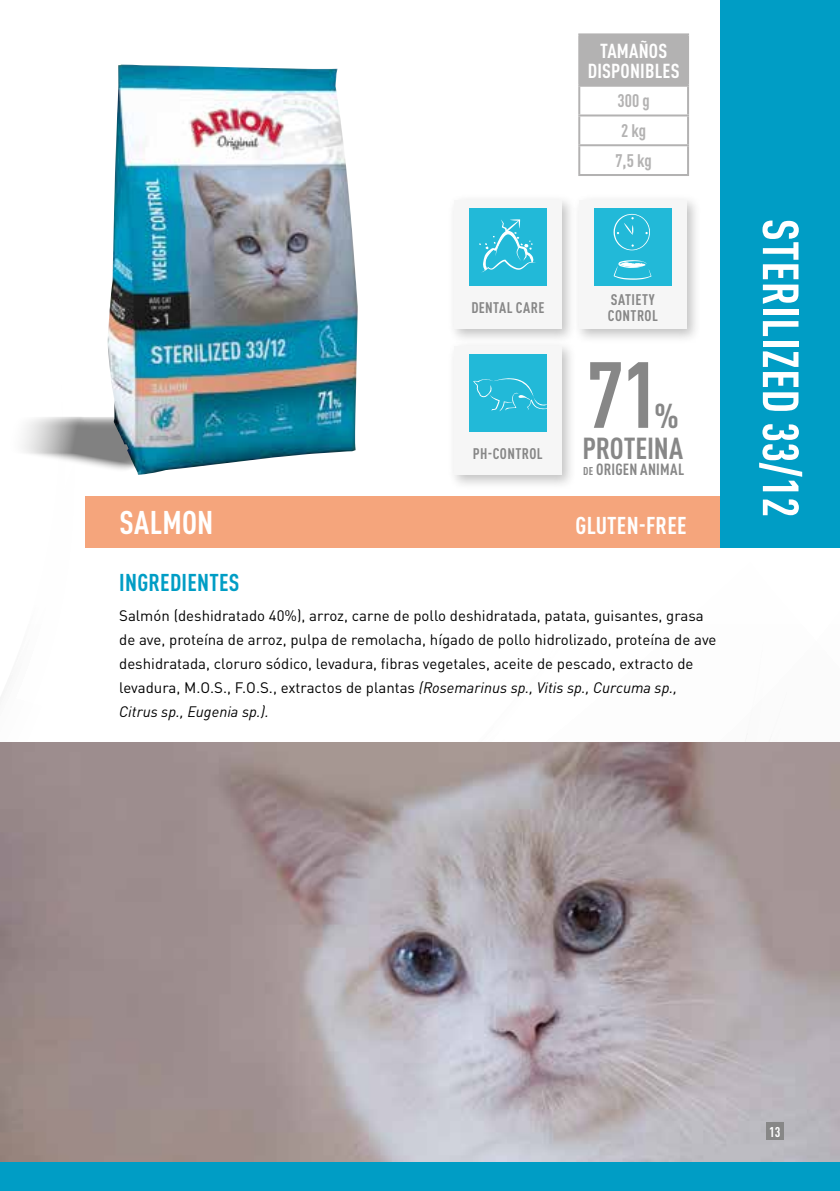
<style>
.page{position:relative;width:840px;height:1191px;background:#fff}
.page>*{position:absolute;margin:0;border:0;box-sizing:border-box;transform-origin:0 0}
.t1{font:700 condensed 92.2px "DIN Pro";color:#878787}
.t2{font:700 condensed 50px "DIN Pro";letter-spacing:.01em;color:#fff}
.t3{font:700 condensed 34px "DIN Pro";color:#878787}
.t4{font:700 condensed 32.4px "DIN Pro";letter-spacing:.01em;color:#fff}
.t5{font:700 condensed 30px "DIN Pro";letter-spacing:-.01em;color:#878787}
.t6{font:700 condensed 24px "DIN Pro";letter-spacing:.01em;color:#009dc5}
.t7{font:700 condensed 24px "DIN Pro";letter-spacing:.01em;color:#fff}
.t8{font:700 condensed 20px/20px "DIN Pro";letter-spacing:.01em;color:#fff;text-align:center}
.t9{font:700 condensed 18px/29.8px "DIN Pro";letter-spacing:-.005em;color:#b3b2b2;text-align:center}
.t10{font:700 condensed 16px "DIN Pro";letter-spacing:.01em;color:#878787}
.t11{font:700 condensed 15.2px/16px "DIN Pro";letter-spacing:.03em;color:#878787}
.t12{font:15px/24px "DIN Pro";color:#000}
.t13{font:700 condensed 14px "DIN Pro";color:#fff}
.s1{font-size:11.2px}
.s2{font-style:italic}
</style>
<div class="page">
<img style="left:1px;top:743px;width:838px;height:419px">
<img style="left:0;top:743px;width:1px;height:444px">
<svg style="left:23px;top:417px;width:84px;height:51px"></svg>
<img style="left:107px;top:65px;width:250px;height:410px">
<div style="left:448px;top:195px;width:128px;height:149px;background:#878787;opacity:.5"></div>
<div style="left:453px;top:200px;width:108px;height:129px;background:#f6f6f6"></div>
<div style="left:448px;top:340px;width:128px;height:149px;background:#878787;opacity:.5"></div>
<div style="left:453px;top:346px;width:108px;height:129px;background:#f6f6f6"></div>
<div style="left:573px;top:195px;width:128px;height:149px;background:#878787;opacity:.5"></div>
<div style="left:578px;top:200px;width:108px;height:129px;background:#f6f6f6"></div>
<div style="left:469px;top:208px;width:77px;height:78px;background:#22b9d8"></div>
<svg style="left:479px;top:219px;width:57px;height:53px"></svg>
<div style="left:469px;top:354px;width:77px;height:77px;background:#22b9d8"></div>
<svg style="left:473px;top:378px;width:73px;height:34px"></svg>
<div style="left:593px;top:208px;width:78px;height:78px;background:#22b9d8"></div>
<svg style="left:613px;top:214px;width:36px;height:36px"></svg>
<svg style="left:613px;top:260px;width:38px;height:20px"></svg>
<div style="left:85px;top:496px;width:635px;height:51px;background:#f5a57c"></div>
<div style="left:720px;top:0;width:119px;height:547px;background:#009dc5"></div>
<div style="left:765px;top:1123px;width:17px;height:17px;background:#878787"></div>
<div style="left:0;top:1162px;width:839px;height:29px;background:#009dc5"></div>
<div style="left:579px;top:34px;width:108px;height:52px;background:#b3b2b2"></div>
<hr style="left:578px;top:33px;width:110px;height:2px;background:#b3b2b2">
<hr style="left:578px;top:35px;width:2px;height:50px;background:#b3b2b2">
<hr style="left:686px;top:35px;width:2px;height:50px;background:#b3b2b2">
<hr style="left:578px;top:85px;width:110px;height:2px;background:#b3b2b2">
<hr style="left:578px;top:87px;width:2px;height:27px;background:#b3b2b2">
<hr style="left:686px;top:87px;width:2px;height:27px;background:#b3b2b2">
<hr style="left:578px;top:114px;width:110px;height:2px;background:#b3b2b2">
<hr style="left:578px;top:116px;width:2px;height:28px;background:#b3b2b2">
<hr style="left:686px;top:116px;width:2px;height:28px;background:#b3b2b2">
<hr style="left:578px;top:144px;width:110px;height:2px;background:#b3b2b2">
<hr style="left:578px;top:146px;width:2px;height:28px;background:#b3b2b2">
<hr style="left:686px;top:146px;width:2px;height:28px;background:#b3b2b2">
<hr style="left:578px;top:174px;width:110px;height:2px;background:#b3b2b2">
<h3 class="t8" style="left:587px;top:39px;width:93px">TAMAÑOS<br>DISPONIBLES</h3>
<p class="t9" style="left:615px;top:85px;width:38px">300 g<br>2 kg<br>7,5 kg</p>
<p class="t11" style="left:471px;top:298px;width:74px">DENTAL CARE</p>
<p class="t11" style="left:472px;top:444px;width:71px">PH-CONTROL</p>
<p class="t11" style="left:607px;top:290px;width:52px">SATIETY<br>CONTROL</p>
<h1 class="t1" style="left:586px;top:325px;width:73px">71</h1>
<h3 class="t3" style="left:653px;top:390px;width:26px">%</h3>
<h3 class="t5" style="left:582px;top:425px;width:102px">PROTEINA</h3>
<p class="t10" style="left:583px;top:457px;width:102px"><span class="s1">de</span> ORIGEN ANIMAL</p>
<h3 class="t4" style="left:119px;top:498px;width:95px">SALMON</h3>
<h3 class="t7" style="left:575px;top:507px;width:112px">GLUTEN-FREE</h3>
<h3 class="t6" style="left:119px;top:564px;width:122px">INGREDIENTES</h3>
<p class="t12" style="left:119px;top:602px;width:598px">Salmón (deshidratado 40%), arroz, carne de pollo deshidratada, patata, guisantes, grasa de ave, proteína de arroz, pulpa de remolacha, hígado de pollo hidrolizado, proteína de ave deshidratada, cloruro sódico, levadura, fibras vegetales, aceite de pescado, extracto de levadura, M.O.S., F.O.S., extractos de plantas <span class="s2">(Rosemarinus sp., Vitis sp., Curcuma sp., Citrus sp., Eugenia sp.).</span></p>
<h2 class="t2" style="left:818px;top:219px;width:300px;rotate:90deg">STERILIZED 33/12</h2>
<p class="t13" style="left:768px;top:1121px;width:13px">13</p>
</div>
